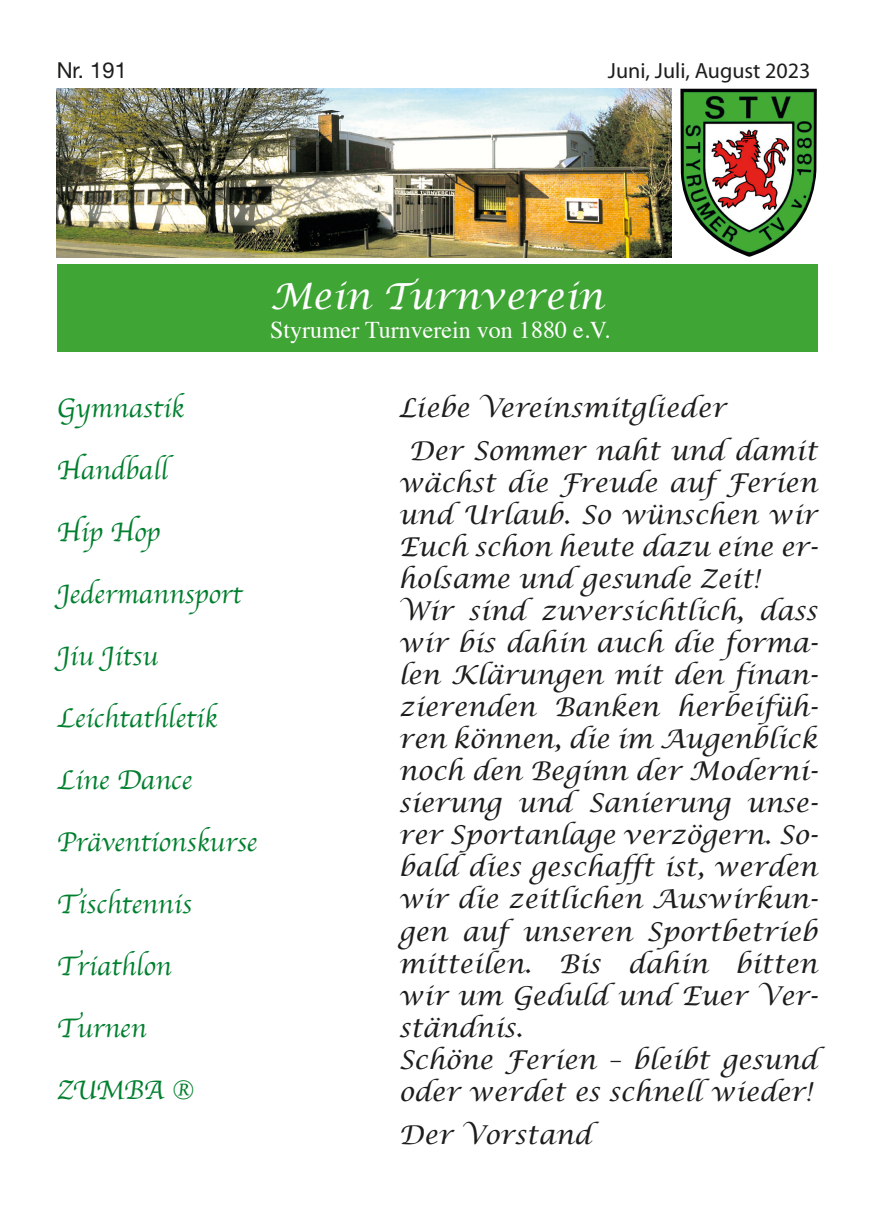
<style>
.page{position:relative;width:874px;height:1225px;background:#fff}
.page>*{position:absolute;margin:0;border:0;box-sizing:border-box;transform-origin:0 0}
.t1{font:italic 36px "Lucida Calligraphy";color:#fff}
.t2{font:28px "Apple Chancery";color:#007f2e}
.t3{font:italic 26px/32px "Lucida Calligraphy";color:#1d1d1b}
.t4{font:24px "Times";color:#fff}
.t5{font:22px "Myriad Pro";color:#1d1d1b}
.t6{font:22px "Helvetica Neue LT Std";color:#1d1d1b}
</style>
<div class="page">
<div style="left:57px;top:264px;width:759px;height:88px;background:#3fa535"></div>
<img style="left:57px;top:88px;width:614px;height:170px">
<img style="left:680px;top:89px;width:136px;height:168px">
<p class="t6" style="left:57px;top:57px;width:72px">Nr. 191</p>
<p class="t5" style="left:607px;top:57px;width:204px">Juni, Juli, August 2023</p>
<h1 class="t1" style="left:270px;top:275px;width:334px">Mein Turnverein</h1>
<p class="t4" style="left:270px;top:307px;width:341px">Styrumer Turnverein von 1880 e.V.</p>
<p class="t2" style="left:57px;top:385px;width:129px">Gymnastik</p>
<p class="t2" style="left:57px;top:447px;width:113px">Handball</p>
<p class="t2" style="left:57px;top:509px;width:105px">Hip Hop</p>
<p class="t2" style="left:57px;top:571px;width:187px">Jedermannsport</p>
<p class="t2" style="left:57px;top:633px;width:103px">Jiu Jitsu</p>
<p class="t2" style="left:57px;top:695px;width:162px">Leichtathletik</p>
<p class="t2" style="left:57px;top:757px;width:137px">Line Dance</p>
<p class="t2" style="left:57px;top:819px;width:202px">Präventionskurse</p>
<p class="t2" style="left:57px;top:881px;width:136px">Tischtennis</p>
<p class="t2" style="left:57px;top:943px;width:116px">Triathlon</p>
<p class="t2" style="left:57px;top:1005px;width:91px">Turnen</p>
<p class="t2" style="left:57px;top:1067px;width:138px">ZUMBA ®</p>
<p class="t3" style="left:408px;top:387px;width:410px;line-height:43.4px;text-indent:-10px">Liebe Vereinsmitglieder<br>Der Sommer naht und damit</p>
<p class="t3" style="left:398px;top:468px;width:420px">wächst die Freude auf Ferien und Urlaub. So wünschen wir<br>Euch schon heute dazu eine er&shy;holsame und gesunde Zeit!<br>Wir sind zuversichtlich, dass wir bis dahin auch die forma&shy;len Klärungen mit den finan&shy;zierenden Banken herbeifüh&shy;ren können, die im Augenblick noch den Beginn der Moderni&shy;sierung und Sanierung unse&shy;rer Sportanlage verzögern. So&shy;bald dies geschafft ist, werden wir die zeitlichen Auswirkun&shy;gen auf unseren Sportbetrieb mitteilen. Bis dahin bitten wir um Geduld und Euer Ver&shy;ständnis.<br>Schöne Ferien – bleibt gesund oder werdet es schnell wieder!</p>
<p class="t3" style="left:398px;top:1119px;width:194px">Der Vorstand</p>
</div>
